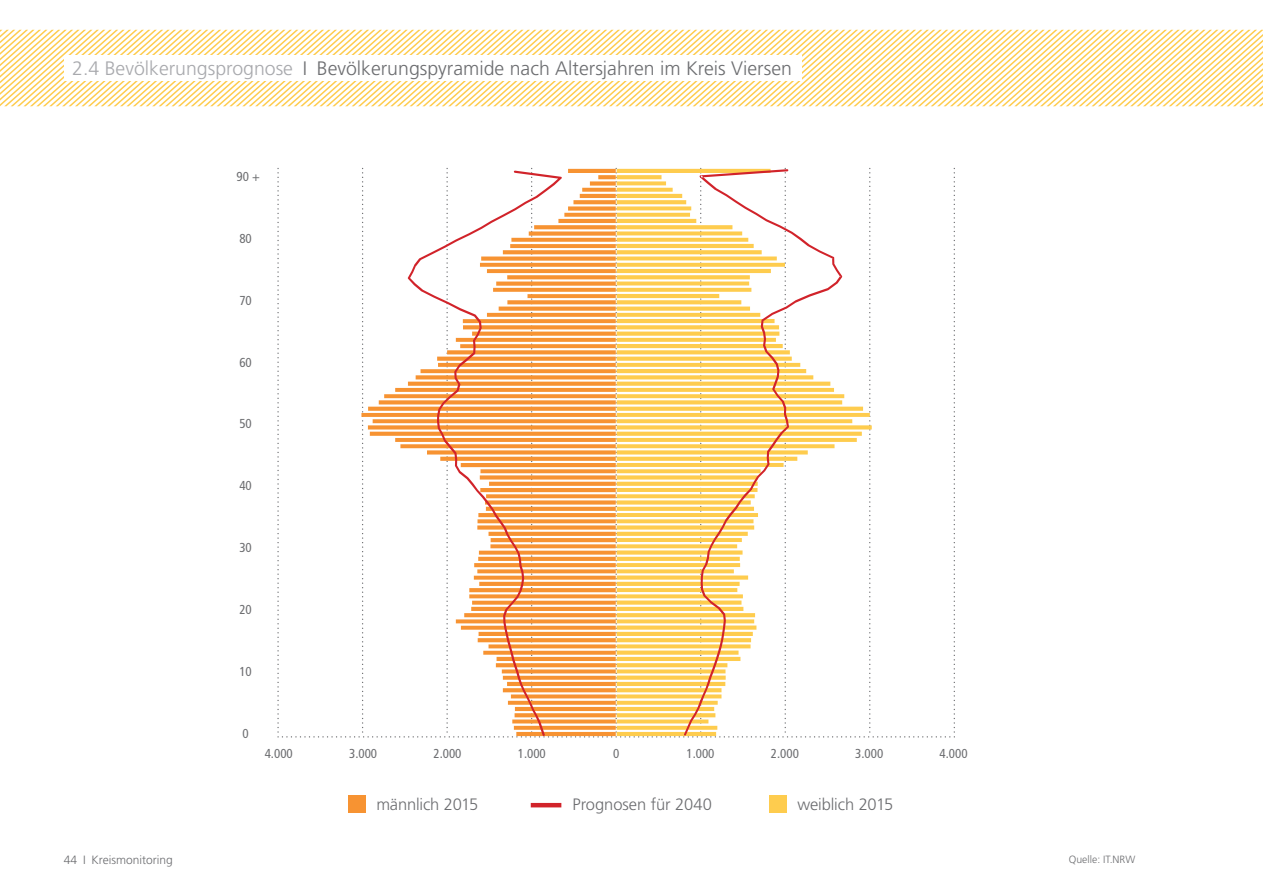
<style>
.page{position:relative;width:1263px;height:893px;background:#fff}
.page>*{position:absolute;margin:0;border:0;box-sizing:border-box;transform-origin:0 0}
.t1{font:300 19.5px "Frutiger LT Std";color:#6c6d70}
.t2{font:300 16.5px "Frutiger LT Std";letter-spacing:-.01em;color:#6c6d70}
.t3{font:condensed 13.05px "Frutiger LT Std";color:#6c6d70}
.t4{font:300 12px "Frutiger LT Std";color:#6c6d70}
.t5{font:300 10.5px "Frutiger LT Std";color:#6c6d70}
.s1{color:#a8a9ad}
</style>
<div class="page">
<svg style="left:0;top:30px;width:1263px;height:76px"></svg>
<div style="left:64px;top:55px;width:737px;height:26px;background:#fff"></div>
<svg style="left:277px;top:168px;width:678px;height:570px"></svg>
<div style="left:770px;top:795px;width:17px;height:17px;background:#fecc4e"></div>
<div style="left:349px;top:795px;width:17px;height:17px;background:#f79332"></div>
<hr style="left:531px;top:803px;width:30px;height:4px;background:#d1232a">
<svg style="left:361px;top:169px;width:255px;height:567px"></svg>
<svg style="left:617px;top:169px;width:255px;height:567px"></svg>
<svg style="left:684px;top:169px;width:158px;height:567px"></svg>
<svg style="left:408px;top:171px;width:154px;height:565px"></svg>
<p class="t1" style="left:72px;top:58px;width:721px"><span class="s1">2.4 Bevölkerungsprognose</span> I Bevölkerungspyramide nach Altersjahren im Kreis Viersen</p>
<p class="t3" style="left:237px;top:168px;width:25px">90 +</p>
<p class="t3" style="left:239px;top:230px;width:14px">80</p>
<p class="t3" style="left:239px;top:292px;width:14px">70</p>
<p class="t3" style="left:239px;top:354px;width:14px">60</p>
<p class="t3" style="left:239px;top:416px;width:14px">50</p>
<p class="t3" style="left:239px;top:478px;width:14px">40</p>
<p class="t3" style="left:239px;top:540px;width:14px">30</p>
<p class="t3" style="left:239px;top:602px;width:14px">20</p>
<p class="t3" style="left:239px;top:664px;width:14px">10</p>
<p class="t3" style="left:242px;top:726px;width:8px">0</p>
<p class="t3" style="left:265px;top:746px;width:30px">4.000</p>
<p class="t3" style="left:349px;top:746px;width:30px">3.000</p>
<p class="t3" style="left:433px;top:746px;width:30px">2.000</p>
<p class="t3" style="left:518px;top:746px;width:30px">1.000</p>
<p class="t3" style="left:613px;top:746px;width:8px">0</p>
<p class="t3" style="left:686px;top:746px;width:30px">1.000</p>
<p class="t3" style="left:771px;top:746px;width:30px">2.000</p>
<p class="t3" style="left:855px;top:746px;width:30px">3.000</p>
<p class="t3" style="left:939px;top:746px;width:30px">4.000</p>
<p class="t2" style="left:376px;top:795px;width:104px">männlich 2015</p>
<p class="t2" style="left:572px;top:795px;width:141px">Prognosen für 2040</p>
<p class="t2" style="left:797px;top:795px;width:97px">weiblich 2015</p>
<p class="t4" style="left:64px;top:853px;width:20px">44 IK</p>
<p class="t4" style="left:99px;top:853px;width:75px">reismonitoring</p>
<p class="t5" style="left:1069px;top:853px;width:68px">Quelle: IT.NRW</p>
</div>
